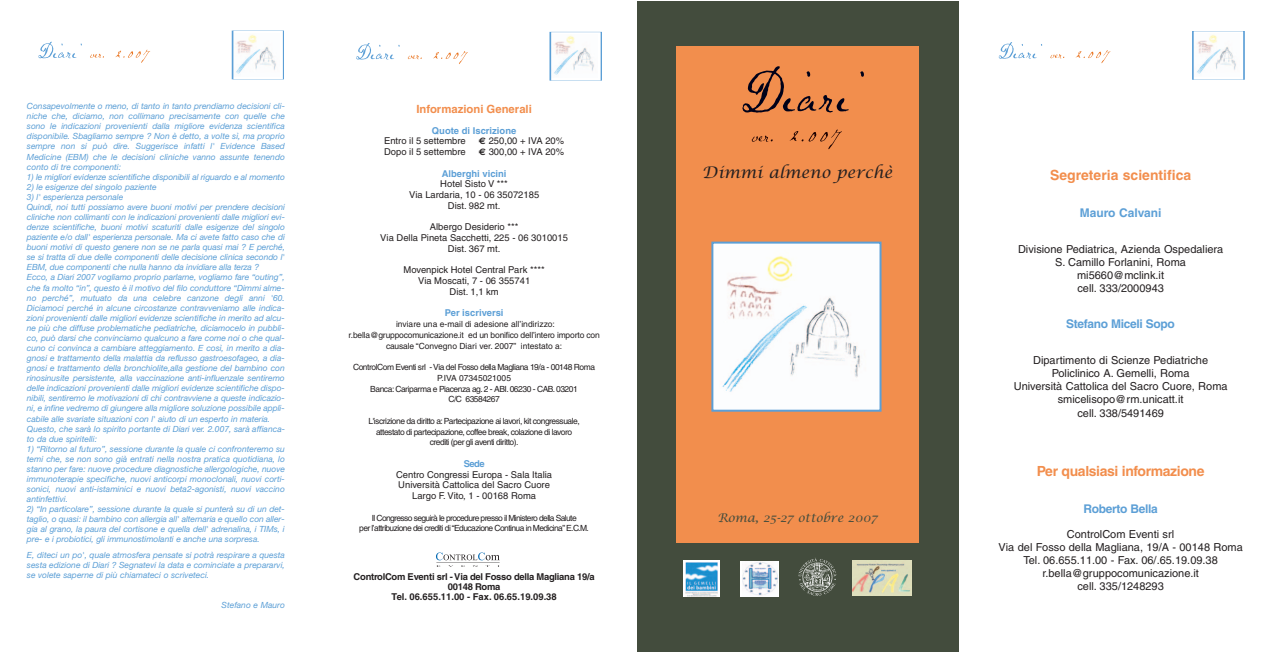
<style>
.page{position:relative;width:1276px;height:652px;background:#fff}
.page>*{position:absolute;margin:0;border:0;box-sizing:border-box;transform-origin:0 0}
.t1{font:italic 16px "Lucida Calligraphy";color:#231f20}
.t2{font:700 14px "Helvetica";letter-spacing:-.03em;color:#f28e4d}
.t3{font:700 14px "Helvetica";color:#f28e4d}
.t4{font:700 12px "Helvetica";letter-spacing:-.03em;color:#5c9fd6}
.t5{font:italic 12px "Lucida Calligraphy";color:#434c3d}
.t6{font:700 12px "Helvetica";color:#5c9fd6}
.t7{font:700 11.3px "Helvetica";color:#f28e4d}
.t8{font:11px/13.2px "Helvetica";color:#231f20;text-align:center}
.t9{font:9.4px/10.8px "Helvetica";color:#231f20;text-align:center}
.t10{font:700 9.4px/9.9px "Helvetica";letter-spacing:-.03em;color:#231f20;text-align:center}
.t11{font:700 9.4px "Helvetica";color:#5c9fd6}
.t12{font:italic 8.5px/10.1px "Helvetica Neue";letter-spacing:-.005em;color:#5c9fd6;text-align:justify}
.t13{font:8.5px/10.8px "Helvetica";letter-spacing:-.055em;color:#231f20;text-align:center}
.t14{font:8.5px/10.8px "Helvetica";letter-spacing:-.02em;color:#231f20;text-align:center}
.s1{font-family:"Euro Sans";font-weight:700}
</style>
<div class="page">
<div style="left:637px;top:1px;width:321px;height:651px;background:#434c3d"></div>
<img style="left:798px;top:558px;width:39px;height:38px">
<div style="left:676px;top:46px;width:242px;height:496px;background:#f28e4d"></div>
<img style="left:714px;top:245px;width:164px;height:164px">
<div style="left:711px;top:242px;width:170px;height:170px;border:2px solid #5c9fd6"></div>
<div style="left:740px;top:561px;width:38px;height:35px;background:#fff"></div>
<img style="left:742px;top:562px;width:35px;height:34px">
<div style="left:852px;top:561px;width:59px;height:35px;background:#dedfbc"></div>
<img style="left:852px;top:563px;width:58px;height:30px">
<div style="left:684px;top:561px;width:36px;height:36px;background:linear-gradient(to bottom,#fff,#fff)"></div>
<img style="left:686px;top:562px;width:32px;height:34px">
<svg style="left:742px;top:66px;width:122px;height:47px"></svg>
<svg style="left:436px;top:552px;width:64px;height:15px"></svg>
<hr style="left:436px;top:562px;width:64px;height:1px;background:#231f20">
<svg style="left:356px;top:43px;width:44px;height:17px"></svg>
<svg style="left:407px;top:55px;width:15px;height:4px"></svg>
<svg style="left:433px;top:51px;width:35px;height:13px"></svg>
<img style="left:554px;top:35px;width:40px;height:40px">
<svg style="left:38px;top:42px;width:44px;height:16px"></svg>
<svg style="left:90px;top:54px;width:14px;height:4px"></svg>
<svg style="left:115px;top:50px;width:35px;height:13px"></svg>
<img style="left:236px;top:34px;width:40px;height:40px">
<div style="left:232px;top:31px;width:52px;height:48px;border:1px solid #5c9fd6"></div>
<svg style="left:998px;top:42px;width:44px;height:17px"></svg>
<svg style="left:1050px;top:54px;width:14px;height:4px"></svg>
<svg style="left:1075px;top:50px;width:35px;height:13px"></svg>
<img style="left:1197px;top:34px;width:39px;height:40px">
<div style="left:1192px;top:31px;width:52px;height:49px;border:1px solid #5c9fd6"></div>
<svg style="left:751px;top:135px;width:22px;height:7px"></svg>
<svg style="left:789px;top:129px;width:53px;height:20px"></svg>
<p class="t12" style="left:27px;top:102px;width:259px">Consapevolmente o meno, di tanto in tanto prendiamo decisioni cli&shy;niche che, diciamo, non collimano precisamente con quelle che sono le indicazioni provenienti dalla migliore evidenza scientifica disponibile. Sbagliamo sempre ? Non è detto, a volte sì, ma proprio sempre non si può dire. Suggerisce infatti l' Evidence Based Medicine (EBM) che le decisioni cliniche vanno assunte tenendo conto di tre componenti:</p>
<p class="t12" style="left:27px;top:172px;width:260px">1) le migliori evidenze scientifiche disponibili al riguardo e al momento</p>
<p class="t12" style="left:27px;top:183px;width:131px">2) le esigenze del singolo paziente</p>
<p class="t12" style="left:27px;top:193px;width:260px;text-align:left">3) l' esperienza personale<br>Quindi, noi tutti possiamo avere buoni motivi per prendere decisioni cliniche non collimanti con le indicazioni provenienti dalle migliori evi&shy;denze scientifiche, buoni motivi scaturiti dalle esigenze del singolo paziente e/o dall' esperienza personale. Ma ci avete fatto caso che di buoni motivi di questo genere non se ne parla quasi mai ? E perché, se si tratta di due delle componenti delle decisione clinica secondo l' EBM, due componenti che nulla hanno da invidiare alla terza ?<br>Ecco, a Diari 2007 vogliamo proprio parlarne, vogliamo fare “outing”, che fa molto “in”, questo è il motivo del filo conduttore “Dimmi alme&shy;no perché”, mutuato da una celebre canzone degli anni '60.<br>Diciamoci perché in alcune circostanze contravveniamo alle indica&shy;zioni provenienti dalle migliori evidenze scientifiche in merito ad alcu&shy;ne più che diffuse problematiche pediatriche, diciamocelo in pubbli&shy;co, può darsi che convinciamo qualcuno a fare come noi o che qual&shy;cuno ci convinca a cambiare atteggiamento. E così, in merito a dia&shy;gnosi e trattamento della malattia da reflusso gastroesofageo, a dia&shy;gnosi e trattamento della bronchiolite,alla gestione del bambino con rinosinusite persistente, alla vaccinazione anti-influenzale sentiremo delle indicazioni provenienti dalle migliori evidenze scientifiche dispo&shy;nibili, sentiremo le motivazioni di chi contravviene a queste indicazio&shy;ni, e infine vedremo di giungere alla migliore soluzione possibile appli&shy;cabile alle svariate situazioni con l' aiuto di un esperto in materia.<br>Questo, che sarà lo spirito portante di Diari ver. 2.007, sarà affianca&shy;to da due spiritelli:</p>
<p class="t12" style="left:27px;top:444px;width:260px">1) “Ritorno al futuro”, sessione durante la quale ci confronteremo su temi che, se non sono già entrati nella nostra pratica quotidiana, lo stanno per fare: nuove procedure diagnostiche allergologiche, nuove immunoterapie specifiche, nuovi anticorpi monoclonali, nuovi corti&shy;sonici, nuovi anti-istaminici e nuovi beta2-agonisti, nuovi vaccino antinfettivi.</p>
<p class="t12" style="left:27px;top:505px;width:259px">2) “In particolare”, sessione durante la quale si punterà su di un det&shy;taglio, o quasi: il bambino con allergia all' alternaria e quello con aller&shy;gia al grano, la paura del cortisone e quella dell' adrenalina, i TIMs, i pre- e i probiotici, gli immunostimolanti e anche una sorpresa.</p>
<p class="t12" style="left:27px;top:550px;width:260px">E, diteci un po', quale atmosfera pensate si potrà respirare a questa sesta edizione di Diari ? Segnatevi la data e cominciate a prepararvi, se volete saperne di più chiamateci o scriveteci.</p>
<p class="t12" style="left:222px;top:601px;width:65px">Stefano e Mauro</p>
<h3 class="t7" style="left:416px;top:105px;width:117px">Informazioni Generali</h3>
<p class="t11" style="left:432px;top:127px;width:86px">Quote di Iscrizione</p>
<p class="t9" style="left:384px;top:137px;width:83px">Entro il 5 settembre</p>
<p class="t9" style="left:479px;top:137px;width:87px"><span class="s1">€</span> 250,00 + IVA 20%</p>
<p class="t9" style="left:384px;top:147px;width:83px">Dopo il 5 settembre</p>
<p class="t9" style="left:479px;top:147px;width:87px"><span class="s1">€</span> 300,00 + IVA 20%</p>
<p class="t11" style="left:442px;top:170px;width:66px">Alberghi vicini</p>
<p class="t9" style="left:409px;top:180px;width:132px">Hotel Sisto V ***<br>Via Lardaria, 10 - 06 35072185<br>Dist. 982 mt.</p>
<p class="t9" style="left:380px;top:223px;width:189px">Albergo Desiderio ***<br>Via Della Pineta Sacchetti, 225 - 06 3010015<br>Dist. 367 mt.</p>
<p class="t9" style="left:403px;top:266px;width:143px">Movenpick Hotel Central Park ****<br>Via Moscati, 7 - 06 355741<br>Dist. 1,1 km</p>
<p class="t11" style="left:445px;top:309px;width:60px">Per iscriversi</p>
<p class="t14" style="left:349px;top:320px;width:253px">inviare una e-mail di adesione all’indirizzo: r.bella@gruppocomunicazione.it ed un bonifico dell’intero importo con causale “Convegno Diari ver. 2007” intestato a:</p>
<p class="t13" style="left:353px;top:363px;width:243px">ControlCom Eventi srl - Via del Fosso della Magliana 19/a - 00148 Roma P.IVA 07345021005<br>Banca: Cariparma e Piacenza ag. 2 - ABI. 06230 - CAB. 03201<br>C/C 63584267</p>
<p class="t13" style="left:368px;top:416px;width:213px">L'iscrizione da diritto a: Partecipazione ai lavori, kit congressuale, attestato di partecipazione, coffee break, colazione di lavoro crediti (per gli aventi diritto).</p>
<p class="t11" style="left:464px;top:460px;width:22px">Sede</p>
<p class="t9" style="left:396px;top:470px;width:158px">Centro Congressi Europa - Sala Italia<br>Università Cattolica del Sacro Cuore<br>Largo F. Vito, 1 - 00168 Roma</p>
<p class="t13" style="left:359px;top:513px;width:231px">Il Congresso seguirà le procedure presso il Ministero della Salute<br>per l’attribuzione dei crediti di “Educazione Continua in Medicina” E.C.M.</p>
<p class="t10" style="left:354px;top:572px;width:242px">ControlCom Eventi srl - Via del Fosso della Magliana 19/a<br>00148 Roma<br>Tel. 06.655.11.00 - Fax. 06.65.19.09.38</p>
<h1 class="t1" style="left:702px;top:163px;width:192px">Dimmi almeno perchè</h1>
<h3 class="t5" style="left:717px;top:511px;width:161px">Roma, 25-27 ottobre 2007</h3>
<h2 class="t3" style="left:1050px;top:169px;width:143px">Segreteria scientifica</h2>
<h3 class="t6" style="left:1079px;top:208px;width:83px">Mauro Calvani</h3>
<p class="t8" style="left:1018px;top:243px;width:207px">Divisione Pediatrica, Azienda Ospedaliera<br>S. Camillo Forlanini, Roma mi5660@mclink.it<br>cell. 333/2000943</p>
<h3 class="t4" style="left:1066px;top:319px;width:110px">Stefano Miceli Sopo</h3>
<p class="t8" style="left:1013px;top:354px;width:215px">Dipartimento di Scienze Pediatriche<br>Policlinico A. Gemelli, Roma<br>Università Cattolica del Sacro Cuore, Roma smicelisopo@rm.unicatt.it<br>cell. 338/5491469</p>
<h2 class="t2" style="left:1036px;top:465px;width:169px">Per qualsiasi informazione</h2>
<h3 class="t4" style="left:1083px;top:504px;width:76px">Roberto Bella</h3>
<p class="t8" style="left:998px;top:529px;width:246px">ControlCom Eventi srl<br>Via del Fosso della Magliana, 19/A - 00148 Roma Tel. 06.655.11.00 - Fax. 06/.65.19.09.38 r.bella@gruppocomunicazione.it<br>cell. 335/1248293</p>
</div>
